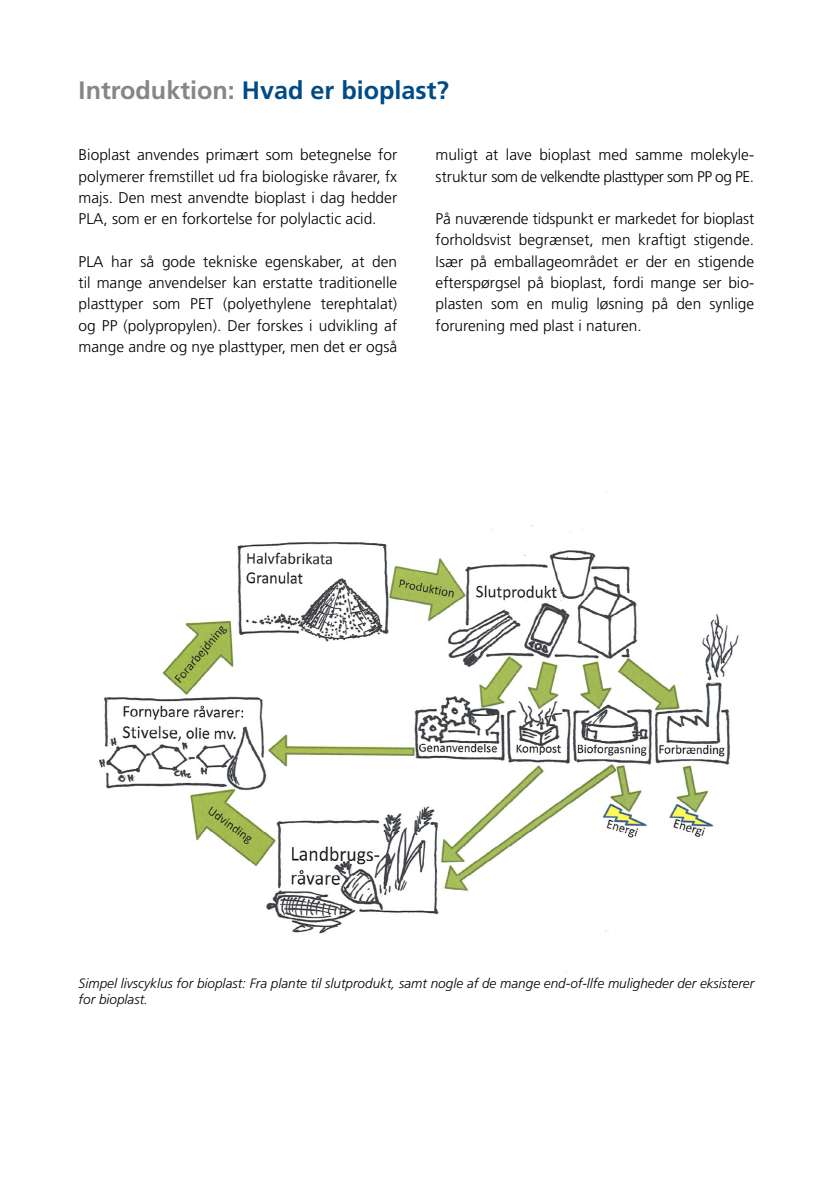
<style>
.page{position:relative;width:840px;height:1191px;background:#fff}
.page>*{position:absolute;margin:0;border:0;box-sizing:border-box;transform-origin:0 0}
.t1{font:700 25.2px "Frutiger LT Std";color:#004b85}
.t2{font:300 15.4px/21.2px "Frutiger LT Std";color:#000;text-align:justify}
.t3{font:italic 300 13.6px/15.4px "Frutiger LT Std";color:#000}
.s1{color:#868588}
</style>
<div class="page">
<img style="left:99px;top:525px;width:640px;height:447px">
<h1 class="t1" style="left:79px;top:75px;width:372px"><span class="s1">Introduktion:</span> Hvad er bioplast?</h1>
<p class="t2" style="left:79px;top:144px;width:320px">Bioplast anvendes primært som betegnelse for polymerer fremstillet ud fra biologiske råvarer, fx majs. Den mest anvendte bioplast i dag hedder PLA, som er en forkortelse for polylactic acid.</p>
<p class="t2" style="left:79px;top:251px;width:320px">PLA har så gode tekniske egenskaber, at den til mange anvendelser kan erstatte traditionelle plasttyper som PET (polyethylene terephtalat) og PP (polypropylen). Der forskes i udvikling af mange andre og nye plasttyper, men det er også</p>
<p class="t2" style="left:435px;top:144px;width:320px">muligt at lave bioplast med samme molekyle&shy;struktur som de velkendte plasttyper som PP og PE.</p>
<p class="t2" style="left:435px;top:208px;width:320px">På nuværende tidspunkt er markedet for bioplast forholdsvist begrænset, men kraftigt stigende.<br>Især på emballageområdet er der en stigende efterspørgsel på bioplast, fordi mange ser bio&shy;plasten som en mulig løsning på den synlige forurening med plast i naturen.</p>
<p class="t3" style="left:79px;top:976px;width:676px">Simpel livscyklus for bioplast: Fra plante til slutprodukt, samt nogle af de mange end-of-llfe muligheder der eksisterer for bioplast.</p>
</div>
